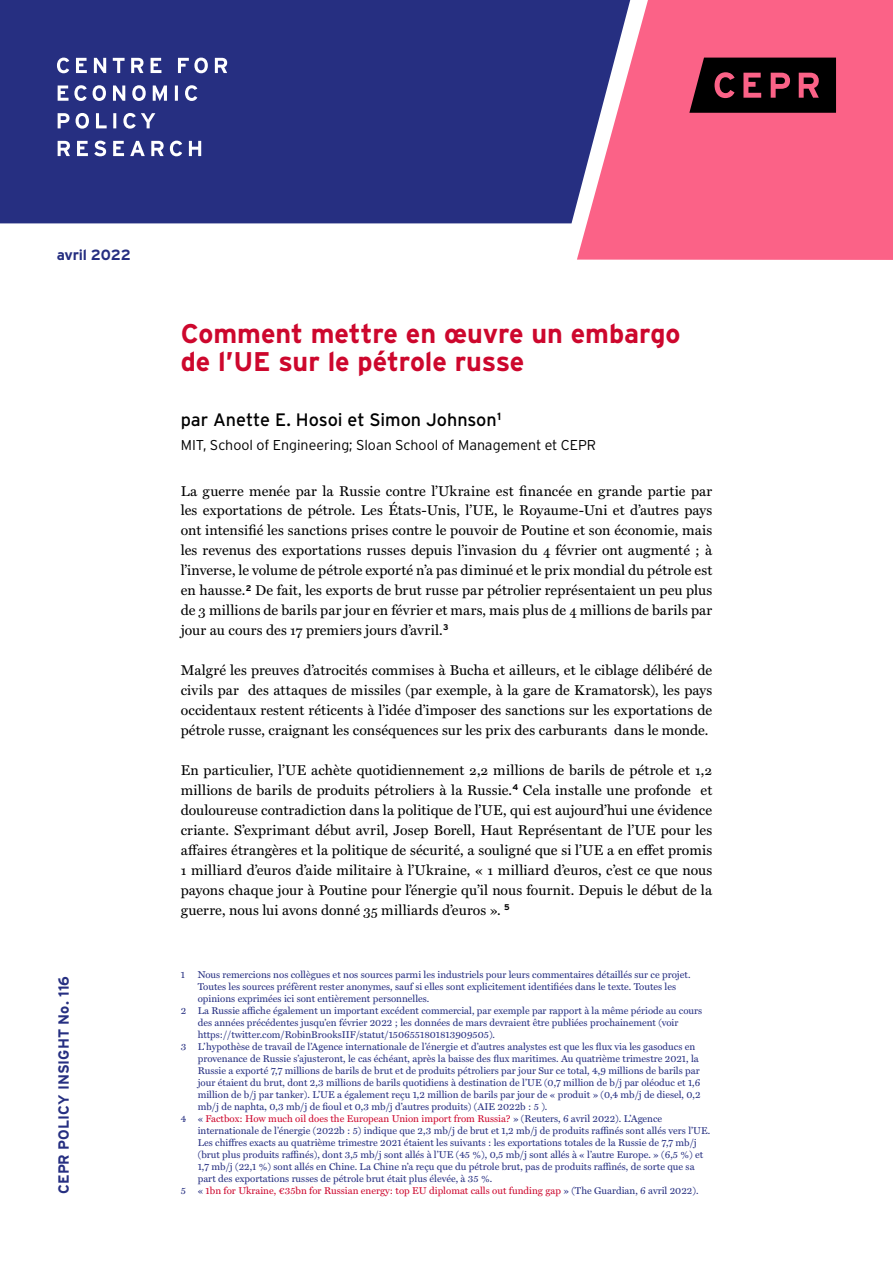
<style>
.page{position:relative;width:893px;height:1263px;background:#fff}
.page>*{position:absolute;margin:0;border:0;box-sizing:border-box;transform-origin:0 0}
.t1{font:700 27px/28.5px "Interstate";letter-spacing:-.005em;color:#cd072d}
.t2{font:18px "Interstate";letter-spacing:-.005em;color:#000}
.t3{font:700 14.7px "Interstate";letter-spacing:-.005em;color:#262f81}
.t4{font:14.25px/20px "Miller Text";letter-spacing:.005em;color:#000;text-align:justify}
.t5{font:300 14.25px "Interstate";letter-spacing:-.005em;color:#000}
.t6{font:9.9px "Miller Text";color:#262f81}
.t7{font:9.9px "Miller Text";color:#cd072d}
.s1{color:#262f81}
</style>
<div class="page">
<div style="left:0;top:0;width:577px;height:223px;background:#262f81"></div>
<svg style="left:577px;top:0;width:316px;height:260px;fill:#fb6287"></svg>
<svg style="left:57px;top:58px;width:170px;height:15px"></svg>
<svg style="left:58px;top:85px;width:139px;height:16px"></svg>
<svg style="left:58px;top:113px;width:97px;height:16px"></svg>
<svg style="left:58px;top:141px;width:143px;height:15px"></svg>
<svg style="left:689px;top:58px;width:147px;height:55px"></svg>
<h3 class="t3" style="left:57px;top:247px;width:75px">avril 2022</h3>
<h3 class="t3" style="left:55px;top:1194px;width:220px;rotate:-90deg">CEPR POLICY INSIGHT No. 116</h3>
<h1 class="t1" style="left:181px;top:319px;width:501px">Comment mettre en œuvre un embargo de l’UE sur le pétrole russe</h1>
<h2 class="t2" style="left:181px;top:410px;width:322px">par Anette E. Hosoi et Simon Johnson<sup>1</sup></h2>
<h3 class="t5" style="left:181px;top:437px;width:417px">MIT, School of Engineering; Sloan School of Management et CEPR</h3>
<p class="t4" style="left:181px;top:480px;width:533px">La guerre menée par la Russie contre l’Ukraine est financée en grande partie par les exportations de pétrole. Les États-Unis, l’UE, le Royaume-Uni et d’autres pays ont intensifié les sanctions prises contre le pouvoir de Poutine et son économie, mais les revenus des exportations russes depuis l’invasion du 4 février ont augmenté ; à l’inverse, le volume de pétrole exporté n’a pas diminué et le prix mondial du pétrole est en hausse.<sup>2</sup> De fait, les exports de brut russe par pétrolier représentaient un peu plus de 3 millions de barils par jour en février et mars, mais plus de 4 millions de barils par jour au cours des 17 premiers jours d’avril.<sup>3</sup></p>
<p class="t4" style="left:181px;top:659px;width:533px">Malgré les preuves d’atrocités commises à Bucha et ailleurs, et le ciblage délibéré de civils par des attaques de missiles (par exemple, à la gare de Kramatorsk), les pays occidentaux restent réticents à l’idée d’imposer des sanctions sur les exportations de pétrole russe, craignant les conséquences sur les prix des carburants dans le monde.</p>
<p class="t4" style="left:181px;top:759px;width:533px">En particulier, l’UE achète quotidiennement 2,2 millions de barils de pétrole et 1,2 millions de barils de produits pétroliers à la Russie.<sup>4</sup> Cela installe une profonde et douloureuse contradiction dans la politique de l’UE, qui est aujourd’hui une évidence criante. S’exprimant début avril, Josep Borell, Haut Représentant de l’UE pour les affaires étrangères et la politique de sécurité, a souligné que si l’UE a en effet promis 1 milliard d’euros d’aide militaire à l’Ukraine, « 1 milliard d’euros, c’est ce que nous payons chaque jour à Poutine pour l’énergie qu’il nous fournit. Depuis le début de la guerre, nous lui avons donné 35 milliards d’euros ». <sup>5</sup></p>
<p class="t6" style="left:181px;top:966px;width:6px">1</p>
<p class="t6" style="left:198px;top:966px;width:494px">Nous remercions nos collègues et nos sources parmi les industriels pour leurs commentaires détaillés sur ce projet.</p>
<p class="t6" style="left:198px;top:978px;width:480px">Toutes les sources préfèrent rester anonymes, sauf si elles sont explicitement identifiées dans le texte. Toutes les</p>
<p class="t6" style="left:198px;top:990px;width:233px">opinions exprimées ici sont entièrement personnelles.</p>
<p class="t6" style="left:181px;top:1002px;width:523px">2 La Russie affiche également un important excédent commercial, par exemple par rapport à la même période au cours</p>
<p class="t6" style="left:198px;top:1014px;width:482px">des années précédentes jusqu’en février 2022 ; les données de mars devraient être publiées prochainement (voir</p>
<p class="t6" style="left:198px;top:1026px;width:299px">https://twitter.com/RobinBrooksIIF/statut/1506551801813909505).</p>
<p class="t6" style="left:181px;top:1038px;width:516px">3 L’hypothèse de travail de l’Agence internationale de l’énergie et d’autres analystes est que les flux via les gasoducs en</p>
<p class="t6" style="left:198px;top:1050px;width:502px">provenance de Russie s’ajusteront, le cas échéant, après la baisse des flux maritimes. Au quatrième trimestre 2021, la</p>
<p class="t6" style="left:198px;top:1062px;width:503px">Russie a exporté 7,7 millions de barils de brut et de produits pétroliers par jour Sur ce total, 4,9 millions de barils par</p>
<p class="t6" style="left:198px;top:1074px;width:504px">jour étaient du brut, dont 2,3 millions de barils quotidiens à destination de l’UE (0,7 million de b/j par oléoduc et 1,6</p>
<p class="t6" style="left:198px;top:1086px;width:504px">million de b/j par tanker). L’UE a également reçu 1,2 million de barils par jour de « produit » (0,4 mb/j de diesel, 0,2</p>
<p class="t6" style="left:198px;top:1098px;width:351px">mb/j de naphta, 0,3 mb/j de fioul et 0,3 mb/j d’autres produits) (AIE 2022b : 5 ).</p>
<p class="t7" style="left:181px;top:1110px;width:483px"><span class="s1">4 «</span> Factbox: How much oil does the European Union import from Russia? <span class="s1">» (Reuters, 6 avril 2022). L’Agence</span></p>
<p class="t6" style="left:198px;top:1122px;width:514px">internationale de l’énergie (2022b : 5) indique que 2,3 mb/j de brut et 1,2 mb/j de produits raffinés sont allés vers l’UE.</p>
<p class="t6" style="left:198px;top:1134px;width:501px">Les chiffres exacts au quatrième trimestre 2021 étaient les suivants : les exportations totales de la Russie de 7,7 mb/j</p>
<p class="t6" style="left:198px;top:1146px;width:507px">(brut plus produits raffinés), dont 3,5 mb/j sont allés à l’UE (45 %), 0,5 mb/j sont allés à « l’autre Europe. » (6,5 %) et</p>
<p class="t6" style="left:198px;top:1158px;width:498px">1,7 mb/j (22,1 %) sont allés en Chine. La Chine n’a reçu que du pétrole brut, pas de produits raffinés, de sorte que sa</p>
<p class="t6" style="left:198px;top:1170px;width:296px">part des exportations russes de pétrole brut était plus élevée, à 35 %.</p>
<p class="t7" style="left:181px;top:1182px;width:519px"><span class="s1">5 «</span> 1bn for Ukraine, €35bn for Russian energy: top EU diplomat calls out funding gap <span class="s1">» (The Guardian, 6 avril 2022).</span></p>
</div>
